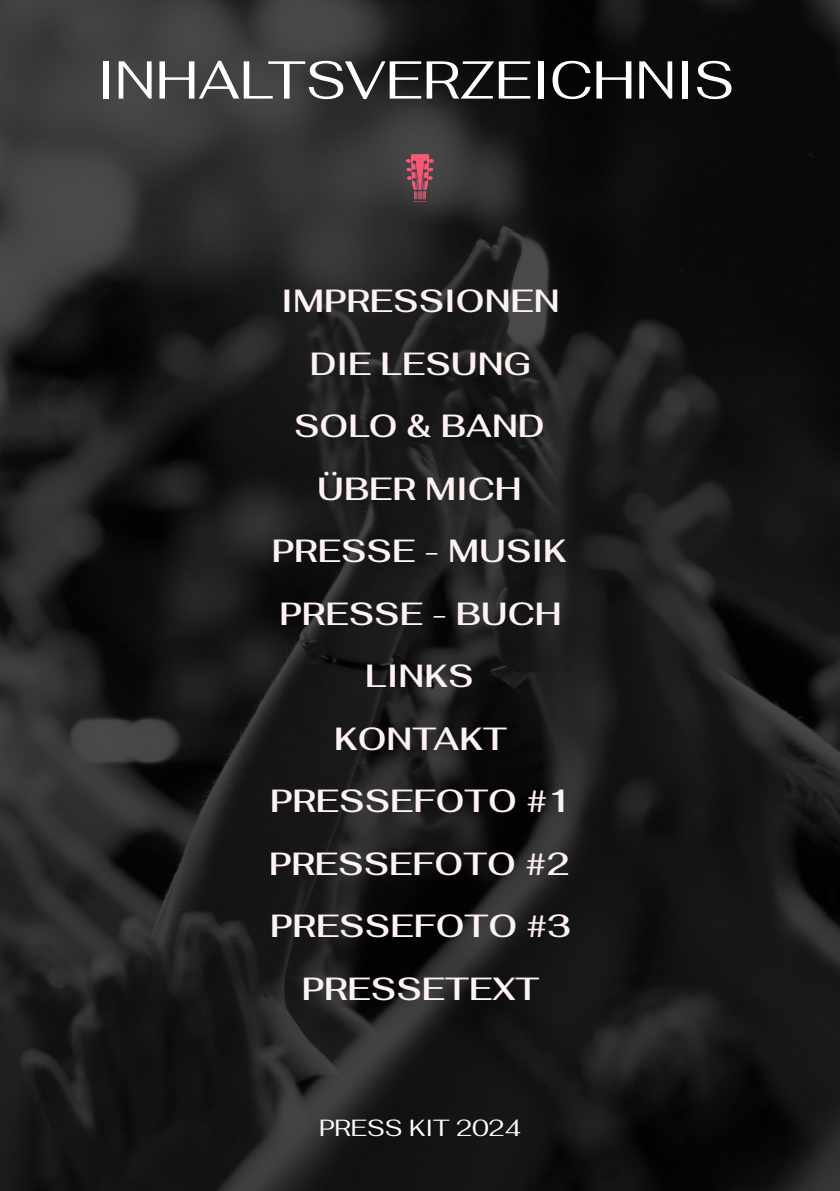
<style>
.page{position:relative;width:840px;height:1191px;background:#fff}
.page>*{position:absolute;margin:0;border:0;box-sizing:border-box;transform-origin:0 0}
.t1{font:53.2px "Fahkwang";color:#fff}
.t2{font:600 32px/62.4px "Fahkwang";color:#fff2f2;text-align:center}
.t3{font:23.4px "Fahkwang";color:#fff}
</style>
<div class="page">
<img style="left:0;top:0;width:840px;height:1191px">
<img style="left:407px;top:155px;width:26px;height:46px">
<h1 class="t1" style="left:97px;top:45px;width:639px">INHALTSVERZEICHNIS</h1>
<p class="t2" style="left:269px;top:270px;width:303px">IMPRESSIONEN<br>DIE LESUNG<br>SOLO &amp; BAND<br>ÜBER MICH<br>PRESSE - MUSIK<br>PRESSE - BUCH<br>LINKS<br>KONTAKT<br>PRESSEFOTO #1<br>PRESSEFOTO #2<br>PRESSEFOTO #3<br>PRESSETEXT</p>
<p class="t3" style="left:319px;top:1112px;width:203px">PRESS KIT 2024</p>
</div>
